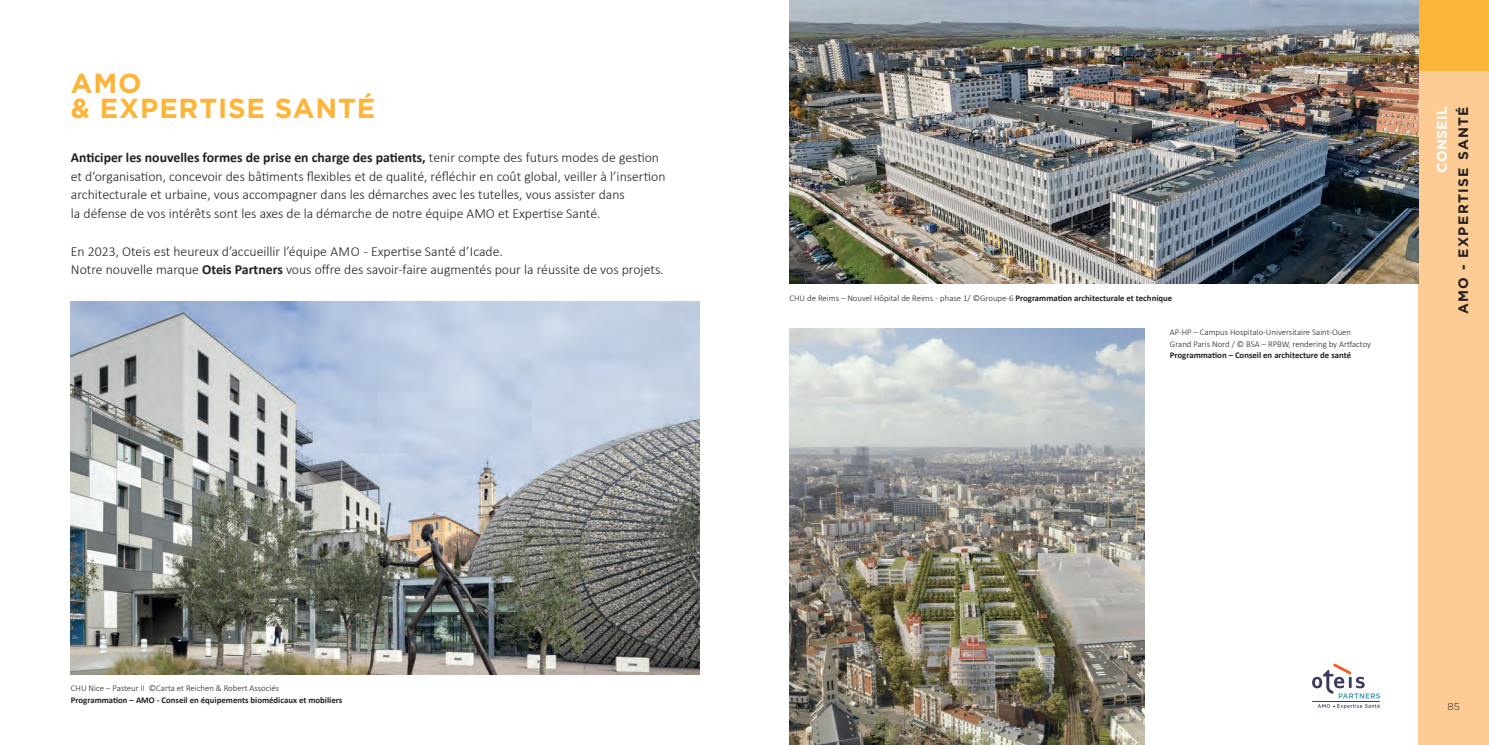
<style>
.page{position:relative;width:1489px;height:745px;background:#fff}
.page>*{position:absolute;margin:0;border:0;box-sizing:border-box;transform-origin:0 0}
.t1{font:700 27.5px/25px "Gotham";letter-spacing:.03em;color:#fcb439}
.t2{font:300 13.75px/18.8px "Calibri";color:#231f20}
.t3{font:700 13.75px "Gotham";letter-spacing:.1em;color:#231f20}
.t4{font:700 13.75px "Gotham";letter-spacing:.03em;color:#fff}
.t5{font:300 10px "Gotham";color:#231f20}
.t6{font:300 8.75px/11.2px "Calibri";color:#231f20}
.t7{font:700 8.75px "Calibri";color:#231f20}
.s1{font-weight:700}
</style>
<div class="page">
<div style="left:1417px;top:0;width:71px;height:744px;background:#fdcc95"></div>
<div style="left:1417px;top:0;width:71px;height:70px;background:#fcb439"></div>
<img style="left:71px;top:301px;width:628px;height:372px">
<img style="left:789px;top:328px;width:354px;height:416px">
<img style="left:789px;top:0;width:628px;height:283px">
<svg style="left:1312px;top:663px;width:67px;height:45px"></svg>
<hr style="left:1311px;top:700px;width:68px;height:1px;background:#3b3b62">
<h1 class="t1" style="left:71px;top:70px;width:306px">AMO<br>&amp; EXPERTISE SANTÉ</h1>
<p class="t2" style="left:71px;top:148px;width:596px"><span class="s1">Anticiper les nouvelles formes de prise en charge des patients,</span> tenir compte des futurs modes de gestion et d’organisation, concevoir des bâtiments flexibles et de qualité, réfléchir en coût global, veiller à l’insertion architecturale et urbaine, vous accompagner dans les démarches avec les tutelles, vous assister dans<br>la défense de vos intérêts sont les axes de la démarche de notre équipe AMO et Expertise Santé.</p>
<p class="t2" style="left:71px;top:241px;width:594px">En 2023, Oteis est heureux d’accueillir l’équipe AMO - Expertise Santé d’Icade.<br>Notre nouvelle marque <span class="s1">Oteis Partners</span> vous offre des savoir-faire augmentés pour la réussite de vos projets.</p>
<p class="t6" style="left:789px;top:292px;width:384px">CHU de Reims – Nouvel Hôpital de Reims - phase 1/ ©Groupe-6 <span class="s1">Programmation architecturale et technique</span></p>
<p class="t6" style="left:1169px;top:326px;width:203px">AP-HP – Campus Hospitalo-Universitaire Saint-Ouen<br>Grand Paris Nord / © BSA – RPBW, rendering by Artfactoy</p>
<p class="t7" style="left:1169px;top:348px;width:183px">Programmation – Conseil en architecture de santé</p>
<p class="t4" style="left:1432px;top:172px;width:68px;rotate:-90deg">CONSEIL</p>
<p class="t3" style="left:1453px;top:314px;width:209px;rotate:-90deg">AMO - EXPERTISE SANTÉ</p>
<p class="t6" style="left:71px;top:682px;width:210px">CHU Nice – Pasteur II ©Carta et Reichen &amp; Robert Associés</p>
<p class="t7" style="left:71px;top:693px;width:273px">Programmation – AMO - Conseil en équipements biomédicaux et mobiliers</p>
<p class="t5" style="left:1447px;top:699px;width:14px">85</p>
</div>
